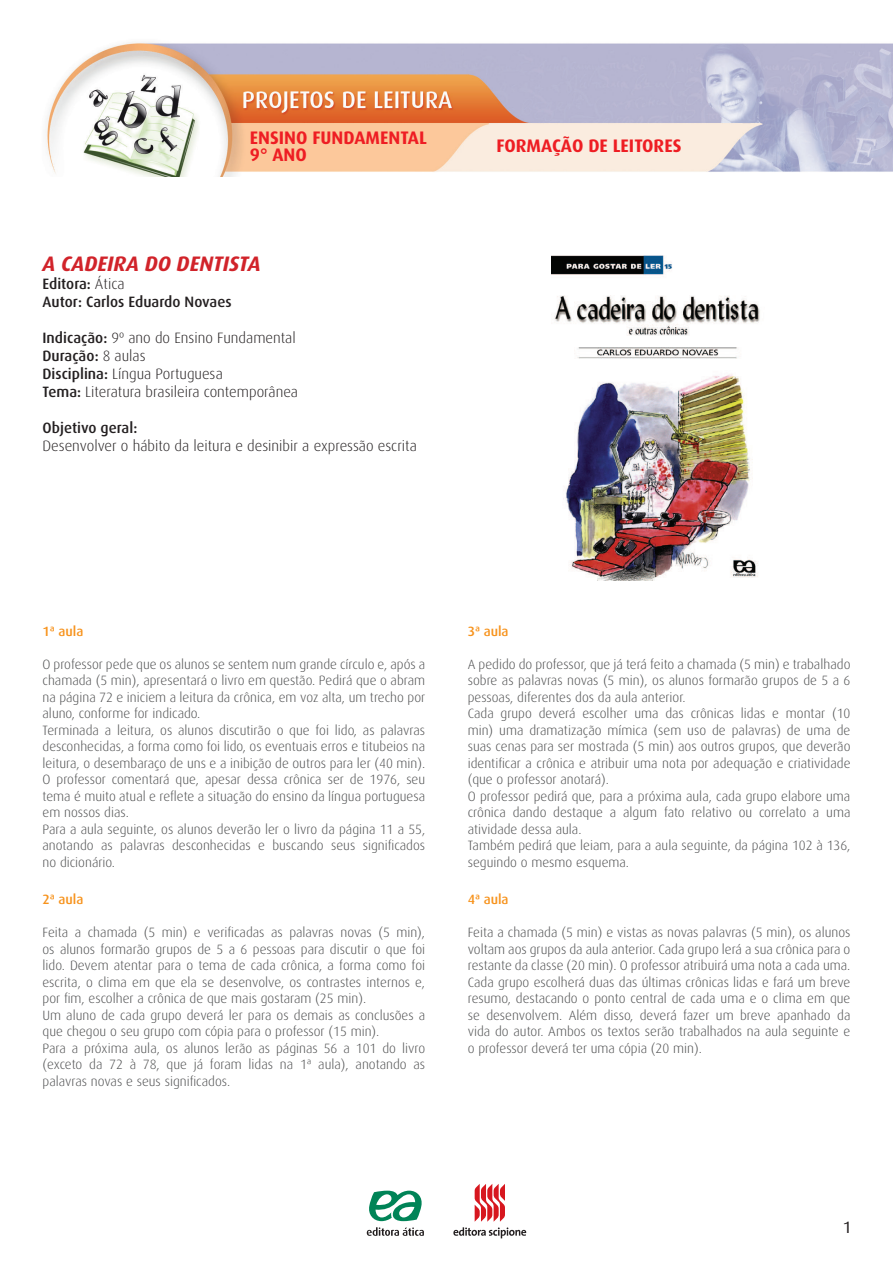
<style>
.page{position:relative;width:893px;height:1263px;background:#fff}
.page>*{position:absolute;margin:0;border:0;box-sizing:border-box;transform-origin:0 0}
.t1{font:italic 700 21px "Dax";color:#d1232a}
.t2{font:700 18.15px/16.8px "Dax";color:#ee1d23}
.t3{font:16.5px "Dax";color:#231f20}
.t4{font:300 15px "Dax";color:#231f20}
.t5{font:500 15px "Dax";color:#231f20}
.t6{font:300 13.5px/16.5px "Dax";color:#4b4c4d}
.t7{font:500 13.5px "Dax";color:#f7931d}
.s1{font-weight:300}
.s2{font-weight:500}
</style>
<div class="page">
<img style="left:46px;top:42px;width:847px;height:134px">
<svg style="left:369px;top:1191px;width:53px;height:30px"></svg>
<svg style="left:367px;top:1227px;width:57px;height:9px"></svg>
<svg style="left:453px;top:1184px;width:73px;height:54px"></svg>
<img style="left:551px;top:255px;width:209px;height:326px">
<h2 class="t2" style="left:250px;top:130px;width:179px">ENSINO FUNDAMENTAL<br>9° ANO</h2>
<h2 class="t2" style="left:496px;top:138px;width:187px">FORMAÇÃO DE LEITORES</h2>
<p class="t1" style="left:43px;top:252px;width:220px">A CADEIRA DO DENTISTA</p>
<p class="t5" style="left:43px;top:276px;width:84px">Editora: <span class="s1">Ática</span></p>
<p class="t5" style="left:43px;top:294px;width:191px">Autor: Carlos Eduardo Novaes</p>
<p class="t4" style="left:43px;top:330px;width:255px"><span class="s2">Indicação:</span> 9º ano do Ensino Fundamental</p>
<p class="t5" style="left:43px;top:348px;width:105px">Duração: <span class="s1">8 aulas</span></p>
<p class="t4" style="left:43px;top:366px;width:182px"><span class="s2">Disciplina:</span> Língua Portuguesa</p>
<p class="t4" style="left:43px;top:384px;width:257px"><span class="s2">Tema:</span> Literatura brasileira contemporânea</p>
<p class="t5" style="left:43px;top:420px;width:96px">Objetivo geral:</p>
<p class="t4" style="left:43px;top:438px;width:376px">Desenvolver o hábito da leitura e desinibir a expressão escrita</p>
<p class="t7" style="left:43px;top:623px;width:42px">1ª aula</p>
<p class="t6" style="left:43px;top:656px;width:384px">O professor pede que os alunos se sentem num grande círculo e, após a chamada (5 min), apresentará o livro em questão. Pedirá que o abram</p>
<p class="t6" style="left:43px;top:689px;width:384px">na página 72 e iniciem a leitura da crônica, em voz alta, um trecho por</p>
<p class="t6" style="left:43px;top:705px;width:159px">aluno, conforme for indicado.</p>
<p class="t6" style="left:43px;top:722px;width:384px">Terminada a leitura, os alunos discutirão o que foi lido, as palavras</p>
<p class="t6" style="left:43px;top:738px;width:384px">desconhecidas, a forma como foi lido, os eventuais erros e titubeios na</p>
<p class="t6" style="left:43px;top:755px;width:384px">leitura, o desembaraço de uns e a inibição de outros para ler (40 min).</p>
<p class="t6" style="left:43px;top:771px;width:384px;text-align:justify">O professor comentará que, apesar dessa crônica ser de 1976, seu tema é muito atual e reflete a situação do ensino da língua portuguesa em nossos dias.</p>
<p class="t6" style="left:43px;top:821px;width:384px">Para a aula seguinte, os alunos deverão ler o livro da página 11 a 55,</p>
<p class="t6" style="left:43px;top:837px;width:384px">anotando as palavras desconhecidas e buscando seus significados</p>
<p class="t6" style="left:43px;top:854px;width:74px">no dicionário.</p>
<p class="t7" style="left:43px;top:892px;width:42px">2ª aula</p>
<p class="t6" style="left:43px;top:924px;width:384px">Feita a chamada (5 min) e verificadas as palavras novas (5 min),</p>
<p class="t6" style="left:43px;top:941px;width:384px">os alunos formarão grupos de 5 a 6 pessoas para discutir o que foi</p>
<p class="t6" style="left:43px;top:957px;width:384px">lido. Devem atentar para o tema de cada crônica, a forma como foi</p>
<p class="t6" style="left:43px;top:974px;width:384px">escrita, o clima em que ela se desenvolve, os contrastes internos e,</p>
<p class="t6" style="left:43px;top:990px;width:325px">por fim, escolher a crônica de que mais gostaram (25 min).</p>
<p class="t6" style="left:43px;top:1007px;width:384px">Um aluno de cada grupo deverá ler para os demais as conclusões a</p>
<p class="t6" style="left:43px;top:1023px;width:338px">que chegou o seu grupo com cópia para o professor (15 min).</p>
<p class="t6" style="left:43px;top:1040px;width:384px">Para a próxima aula, os alunos lerão as páginas 56 a 101 do livro</p>
<p class="t6" style="left:43px;top:1056px;width:384px">(exceto da 72 à 78, que já foram lidas na 1ª aula), anotando as</p>
<p class="t6" style="left:43px;top:1073px;width:189px">palavras novas e seus significados.</p>
<p class="t7" style="left:468px;top:623px;width:42px">3ª aula</p>
<p class="t6" style="left:468px;top:656px;width:384px">A pedido do professor, que já terá feito a chamada (5 min) e trabalhado</p>
<p class="t6" style="left:468px;top:672px;width:384px">sobre as palavras novas (5 min), os alunos formarão grupos de 5 a 6</p>
<p class="t6" style="left:468px;top:689px;width:219px">pessoas, diferentes dos da aula anterior.</p>
<p class="t6" style="left:468px;top:705px;width:384px">Cada grupo deverá escolher uma das crônicas lidas e montar (10</p>
<p class="t6" style="left:468px;top:722px;width:384px">min) uma dramatização mímica (sem uso de palavras) de uma de</p>
<p class="t6" style="left:468px;top:738px;width:384px">suas cenas para ser mostrada (5 min) aos outros grupos, que deverão</p>
<p class="t6" style="left:468px;top:755px;width:384px">identificar a crônica e atribuir uma nota por adequação e criatividade</p>
<p class="t6" style="left:468px;top:771px;width:143px">(que o professor anotará).</p>
<p class="t6" style="left:468px;top:788px;width:384px">O professor pedirá que, para a próxima aula, cada grupo elabore uma</p>
<p class="t6" style="left:468px;top:804px;width:384px">crônica dando destaque a algum fato relativo ou correlato a uma</p>
<p class="t6" style="left:468px;top:821px;width:115px">atividade dessa aula.</p>
<p class="t6" style="left:468px;top:837px;width:384px">Também pedirá que leiam, para a aula seguinte, da página 102 à 136,</p>
<p class="t6" style="left:468px;top:854px;width:163px">seguindo o mesmo esquema.</p>
<p class="t7" style="left:468px;top:892px;width:42px">4ª aula</p>
<p class="t6" style="left:468px;top:924px;width:384px">Feita a chamada (5 min) e vistas as novas palavras (5 min), os alunos</p>
<p class="t6" style="left:468px;top:941px;width:384px">voltam aos grupos da aula anterior. Cada grupo lerá a sua crônica para o restante da classe (20 min). O professor atribuirá uma nota a cada uma.</p>
<p class="t6" style="left:468px;top:974px;width:384px">Cada grupo escolherá duas das últimas crônicas lidas e fará um breve</p>
<p class="t6" style="left:468px;top:990px;width:384px">resumo, destacando o ponto central de cada uma e o clima em que</p>
<p class="t6" style="left:468px;top:1007px;width:384px">se desenvolvem. Além disso, deverá fazer um breve apanhado da</p>
<p class="t6" style="left:468px;top:1023px;width:384px">vida do autor. Ambos os textos serão trabalhados na aula seguinte e</p>
<p class="t6" style="left:468px;top:1040px;width:236px">o professor deverá ter uma cópia (20 min).</p>
<p class="t3" style="left:843px;top:1218px;width:10px">1</p>
</div>
